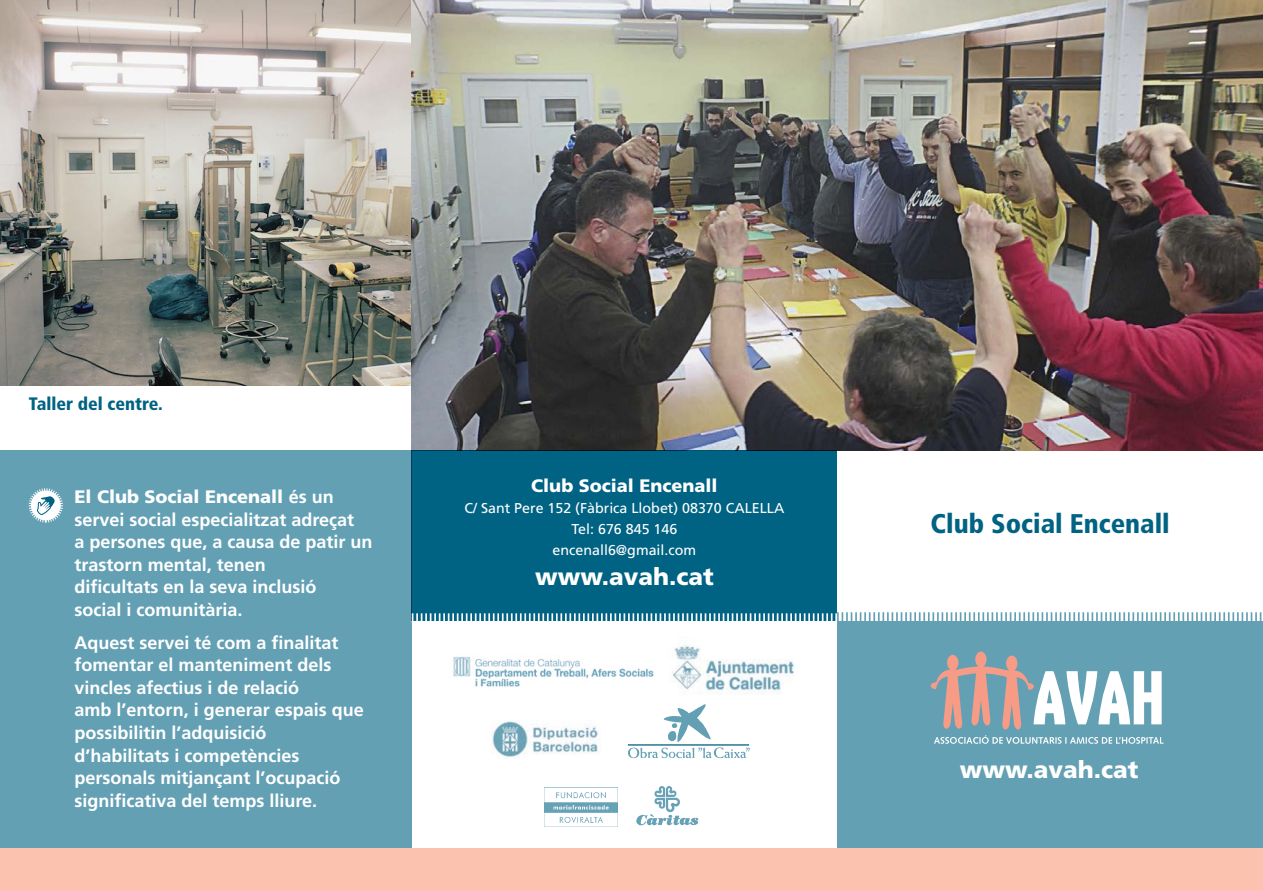
<style>
.page{position:relative;width:1263px;height:890px;background:#fff}
.page>*{position:absolute;margin:0;border:0;box-sizing:border-box;transform-origin:0 0}
.t1{font:900 condensed 27px "Frutiger";color:#016383}
.t2{font:900 24px "Frutiger";color:#fff}
.t3{font:700 18px/22.5px "Frutiger";color:#fff}
.t4{font:900 18px "Frutiger";color:#fff}
.t5{font:900 condensed 18px "Frutiger";color:#016383}
.t6{font:14.25px/21px "Frutiger";color:#fff;text-align:center}
.s1{font-weight:900}
</style>
<div class="page">
<div style="left:837px;top:621px;width:426px;height:269px;background:#64a0b4"></div>
<div style="left:0;top:450px;width:412px;height:400px;background:#64a0b4"></div>
<img style="left:0;top:0;width:412px;height:385px">
<img style="left:412px;top:0;width:851px;height:450px">
<svg style="left:934px;top:735px;width:229px;height:8px"></svg>
<svg style="left:930px;top:651px;width:231px;height:78px"></svg>
<div style="left:412px;top:450px;width:425px;height:171px;background:#016383"></div>
<div style="left:0;top:848px;width:1263px;height:42px;background:#fbc2b0"></div>
<svg style="left:28px;top:488px;width:35px;height:35px"></svg>
<svg style="left:412px;top:612px;width:850px;height:9px"></svg>
<img style="left:672px;top:645px;width:122px;height:49px">
<svg style="left:628px;top:704px;width:122px;height:54px"></svg>
<img style="left:544px;top:787px;width:74px;height:39px">
<img style="left:636px;top:786px;width:63px;height:40px">
<img style="left:492px;top:721px;width:109px;height:37px">
<img style="left:453px;top:656px;width:201px;height:31px">
<p class="t5" style="left:29px;top:393px;width:136px">Taller del centre.</p>
<p class="t3" style="left:74px;top:485px;width:300px"><span class="s1">El Club Social Encenall</span> és un servei social especialitzat adreçat<br>a persones que, a causa de patir un trastorn mental, tenen<br>dificultats en la seva inclusió<br>social i comunitària.</p>
<p class="t3" style="left:74px;top:631px;width:291px">Aquest servei té com a finalitat fomentar el manteniment dels vincles afectius i de relació<br>amb l’entorn, i generar espais que possibilitin l’adquisició d’habilitats i competències personals mitjançant l’ocupació significativa del temps lliure.</p>
<p class="t4" style="left:531px;top:474px;width:188px">Club Social Encenall</p>
<p class="t6" style="left:464px;top:497px;width:321px">C/ Sant Pere 152 (Fàbrica Llobet) 08370 Calella<br>Tel: 676 845 146<br>encenall6@gmail.com</p>
<h1 class="t1" style="left:930px;top:508px;width:241px">Club Social Encenall</h1>
<h2 class="t2" style="left:535px;top:561px;width:180px">www.avah.cat</h2>
<h2 class="t2" style="left:960px;top:755px;width:180px">www.avah.cat</h2>
</div>
